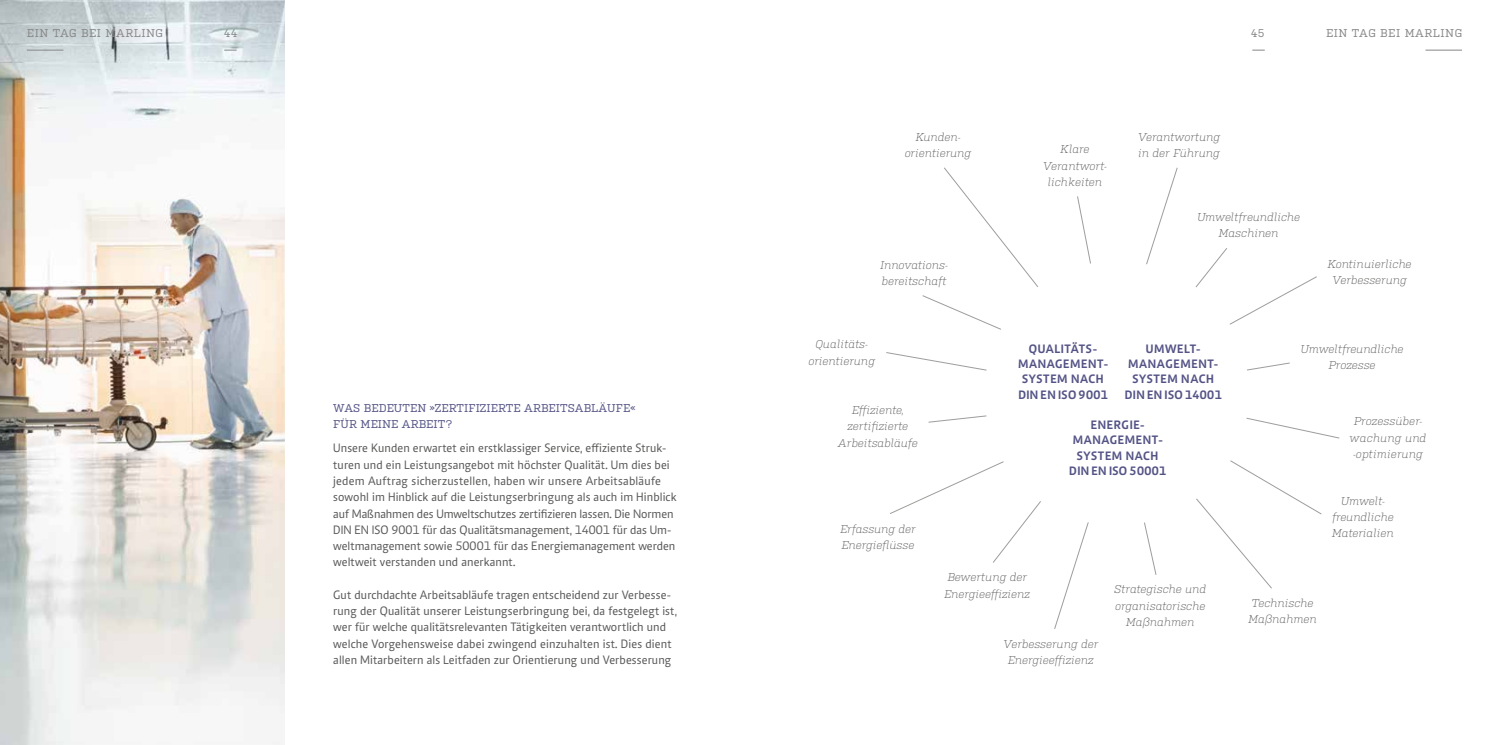
<style>
.page{position:relative;width:1489px;height:745px;background:#fff}
.page>*{position:absolute;margin:0;border:0;box-sizing:border-box;transform-origin:0 0}
.t1{font:12.5px/16.2px "Caput";letter-spacing:.01em;color:#575756}
.t2{font:700 12.5px/15px "Caput";letter-spacing:.05em;color:#545386;text-align:center}
.t3{font:italic 300 11.25px/16.2px "Kulturista";color:#575756;text-align:center}
.t4{font:11.25px/16.2px "Kulturista";letter-spacing:.01em;color:#545386}
.t5{font:11.25px "Kulturista";letter-spacing:.05em;color:#878787}
</style>
<div class="page">
<img style="left:0;top:0;width:285px;height:744px">
<svg style="left:922px;top:167px;width:116px;height:163px"></svg>
<svg style="left:886px;top:352px;width:100px;height:19px"></svg>
<svg style="left:1077px;top:196px;width:14px;height:67px"></svg>
<svg style="left:1146px;top:167px;width:171px;height:158px"></svg>
<svg style="left:1247px;top:362px;width:43px;height:9px"></svg>
<svg style="left:1196px;top:417px;width:143px;height:172px"></svg>
<svg style="left:1144px;top:522px;width:12px;height:53px"></svg>
<svg style="left:890px;top:461px;width:199px;height:168px"></svg>
<svg style="left:928px;top:415px;width:58px;height:8px"></svg>
<div style="left:984px;top:260px;width:264px;height:265px;background:#fff;border-radius:50%"></div>
<svg style="left:1252px;top:50px;width:12px;height:1px"></svg>
<svg style="left:224px;top:50px;width:13px;height:1px"></svg>
<hr style="left:1425px;top:50px;width:36px;height:1px;background:#878787">
<hr style="left:27px;top:50px;width:36px;height:1px;background:#878787">
<p class="t5" style="left:27px;top:25px;width:137px">EIN TAG BEI MARLING</p>
<p class="t5" style="left:224px;top:25px;width:15px">44</p>
<p class="t5" style="left:1250px;top:25px;width:15px">45</p>
<p class="t5" style="left:1325px;top:25px;width:137px">EIN TAG BEI MARLING</p>
<p class="t4" style="left:333px;top:398px;width:303px">WAS BEDEUTEN »ZERTIFIZIERTE ARBEITSABLÄUFE«<br>FÜR MEINE ARBEIT?</p>
<p class="t1" style="left:333px;top:440px;width:345px">Unsere Kunden erwartet ein erstklassiger Service, effiziente Struk&shy;turen und ein Leistungsangebot mit höchster Qualität. Um dies bei jedem Auftrag sicherzustellen, haben wir unsere Arbeitsabläufe sowohl im Hinblick auf die Leistungserbringung als auch im Hinblick auf Maßnahmen des Umweltschutzes zertifizieren lassen. Die Normen DIN EN ISO 9001 für das Qualitätsmanagement, 14001 für das Um&shy;weltmanagement sowie 50001 für das Energiemanagement werden weltweit verstanden und anerkannt.</p>
<p class="t1" style="left:333px;top:586px;width:345px">Gut durchdachte Arbeitsabläufe tragen entscheidend zur Verbesse&shy;rung der Qualität unserer Leistungserbringung bei, da festgelegt ist, wer für welche qualitätsrelevanten Tätigkeiten verantwortlich und welche Vorgehensweise dabei zwingend einzuhalten ist. Dies dient allen Mitarbeitern als Leitfaden zur Orientierung und Verbesserung</p>
<p class="t3" style="left:904px;top:128px;width:68px">Kunden&shy;orientierung</p>
<p class="t3" style="left:1042px;top:140px;width:65px">Klare<br>Verantwort&shy;lichkeiten</p>
<p class="t3" style="left:1137px;top:127px;width:84px;text-align:left">Verantwortung in der Führung</p>
<p class="t3" style="left:1196px;top:208px;width:105px">Umweltfreundliche<br>Maschinen</p>
<p class="t3" style="left:880px;top:255px;width:69px;text-align:left">Innovations&shy;bereitschaft</p>
<p class="t3" style="left:1327px;top:254px;width:86px">Kontinuierliche<br>Verbesserung</p>
<p class="t3" style="left:808px;top:335px;width:68px">Qualitäts&shy;orientierung</p>
<p class="t3" style="left:837px;top:401px;width:81px">Effiziente, zertifizierte<br>Arbeitsabläufe</p>
<p class="t2" style="left:1017px;top:341px;width:92px">QUALITÄTS-<br>MANAGEMENT-<br>SYSTEM NACH<br>DIN EN ISO 9001</p>
<p class="t2" style="left:1124px;top:341px;width:98px">UMWELT-<br>MANAGEMENT-<br>SYSTEM NACH<br>DIN EN ISO 14001</p>
<p class="t2" style="left:1069px;top:417px;width:98px">ENERGIE-<br>MANAGEMENT-<br>SYSTEM NACH<br>DIN EN ISO 50001</p>
<p class="t3" style="left:1300px;top:339px;width:105px">Umweltfreundliche<br>Prozesse</p>
<p class="t3" style="left:1349px;top:412px;width:78px">Prozessüber&shy;wachung und -optimierung</p>
<p class="t3" style="left:840px;top:519px;width:77px;text-align:left">Erfassung der<br>Energieflüsse</p>
<p class="t3" style="left:1331px;top:491px;width:64px">Umwelt&shy;freundliche<br>Materialien</p>
<p class="t3" style="left:944px;top:568px;width:87px;text-align:left">Bewertung der<br>Energieeffizienz</p>
<p class="t3" style="left:1003px;top:634px;width:97px">Verbesserung der<br>Energieeffizienz</p>
<p class="t3" style="left:1114px;top:580px;width:93px">Strategische und organisatorische<br>Maßnahmen</p>
<p class="t3" style="left:1248px;top:593px;width:70px;text-align:left">Technische<br>Maßnahmen</p>
</div>
